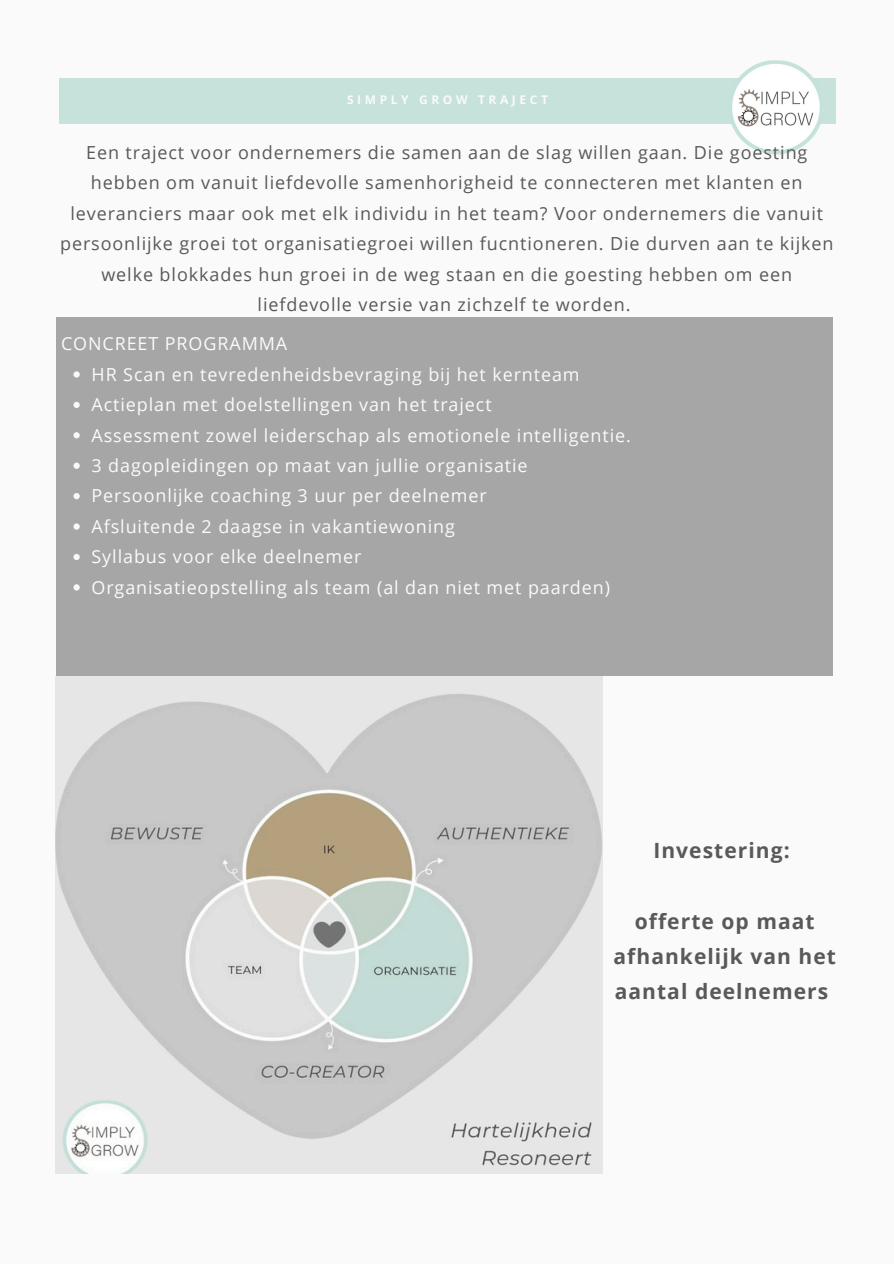
<style>
.page{position:relative;width:894px;height:1264px;background:#fff}
.page>*{position:absolute;margin:0;border:0;box-sizing:border-box;transform-origin:0 0}
.t1{font:700 21px/35.1px "Open Sans";letter-spacing:.05em;color:#595959;text-align:center}
.t2{font:18px/30.5px "Open Sans";letter-spacing:.05em;color:#595959;text-align:center}
.t3{font:18px "Open Sans";letter-spacing:.05em;color:#fafafa}
.t4{font:700 12px "Open Sans";letter-spacing:.3em;color:#fafafa}
</style>
<div class="page">
<div style="left:0;top:0;width:893px;height:1263px;background:#fafafa"></div>
<div style="left:59px;top:78px;width:777px;height:45px;background:#c6e2da"></div>
<img style="left:728px;top:60px;width:94px;height:95px">
<div style="left:56px;top:317px;width:775px;height:359px;background:#a6a6a6"></div>
<svg style="left:73px;top:371px;width:7px;height:6px"></svg>
<svg style="left:73px;top:402px;width:7px;height:6px"></svg>
<svg style="left:73px;top:432px;width:7px;height:6px"></svg>
<svg style="left:73px;top:462px;width:7px;height:7px"></svg>
<svg style="left:73px;top:493px;width:7px;height:6px"></svg>
<svg style="left:73px;top:523px;width:7px;height:6px"></svg>
<svg style="left:73px;top:554px;width:7px;height:6px"></svg>
<svg style="left:73px;top:584px;width:7px;height:6px"></svg>
<img style="left:56px;top:676px;width:546px;height:497px">
<p class="t4" style="left:347px;top:91px;width:202px">SIMPLY GROW TRAJECT</p>
<h1 class="t2" style="left:60px;top:136px;width:774px">Een traject voor ondernemers die samen aan de slag willen gaan. Die goesting hebben om vanuit liefdevolle samenhorigheid te connecteren met klanten en leveranciers maar ook met elk individu in het team? Voor ondernemers die vanuit persoonlijke groei tot organisatiegroei willen fucntioneren. Die durven aan te kijken welke blokkades hun groei in de weg staan en die goesting hebben om een liefdevolle versie van zichzelf te worden.</h1>
<h3 class="t3" style="left:61px;top:331px;width:228px">CONCREET PROGRAMMA</h3>
<h2 class="t3" style="left:91px;top:361px;width:489px">HR Scan en tevredenheidsbevraging bij het kernteam</h2>
<p class="t3" style="left:91px;top:392px;width:401px">Actieplan met doelstellingen van het traject</p>
<p class="t3" style="left:91px;top:422px;width:540px">Assessment zowel leiderschap als emotionele intelligentie.</p>
<p class="t3" style="left:91px;top:453px;width:437px">3 dagopleidingen op maat van jullie organisatie</p>
<p class="t3" style="left:91px;top:483px;width:396px">Persoonlijke coaching 3 uur per deelnemer</p>
<p class="t3" style="left:91px;top:513px;width:365px">Afsluitende 2 daagse in vakantiewoning</p>
<p class="t3" style="left:91px;top:544px;width:271px">Syllabus voor elke deelnemer</p>
<p class="t3" style="left:91px;top:574px;width:520px">Organisatieopstelling als team (al dan niet met paarden)</p>
<p class="t1" style="left:653px;top:832px;width:138px">Investering:</p>
<h1 class="t1" style="left:613px;top:902px;width:224px">offerte op maat afhankelijk van het aantal deelnemers</h1>
</div>
